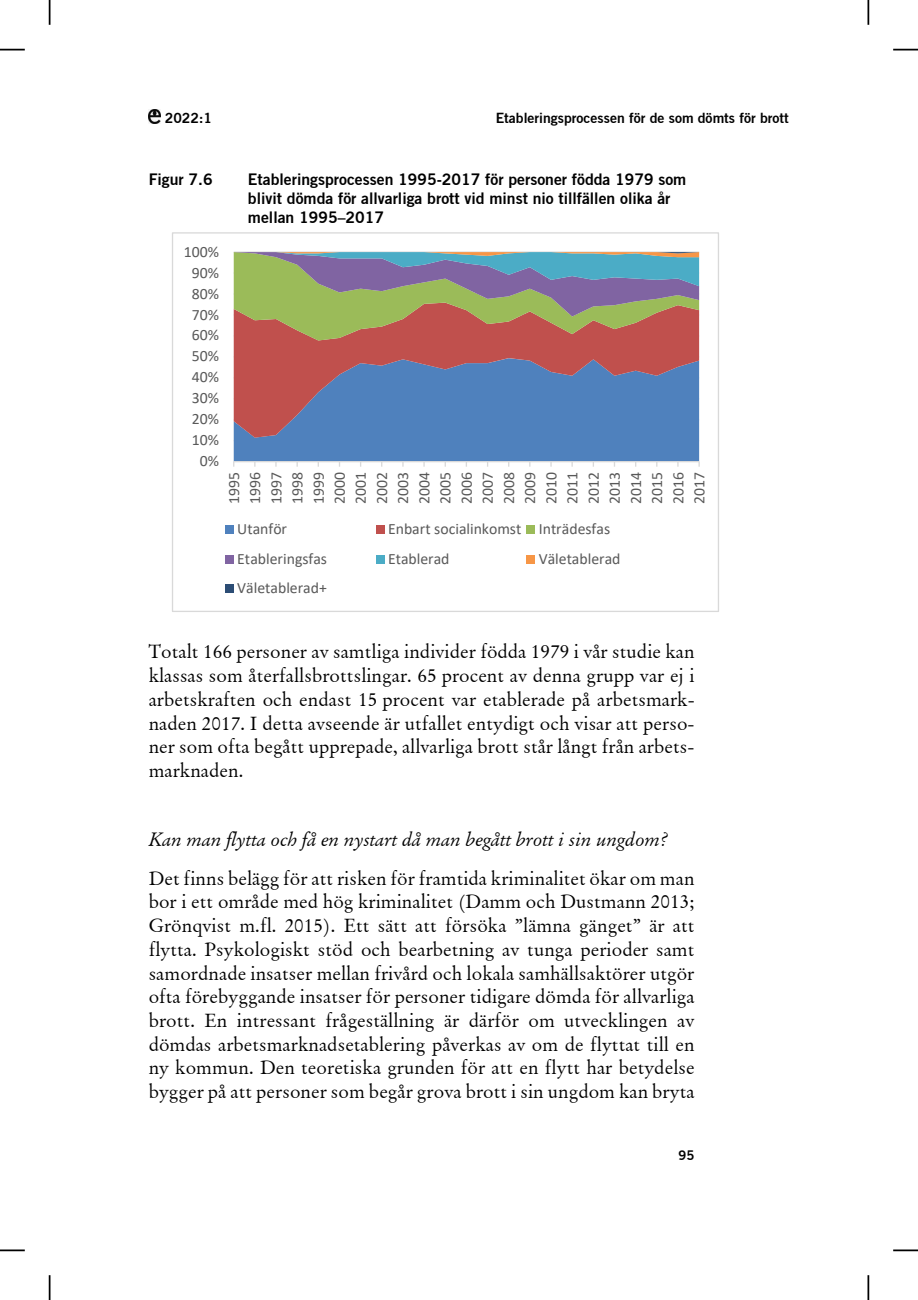
<style>
.page{position:relative;width:918px;height:1300px;background:#fff}
.page>*{position:absolute;margin:0;border:0;box-sizing:border-box;transform-origin:0 0}
.t1{font:19.25px/23.6px "Orig Garmnd BT";color:#000;text-align:justify}
.t2{font:italic 19.25px "Orig Garmnd BT";color:#000}
.t3{font:15.75px/21.2px "Calibri";color:#595959;text-align:justify}
.t4{font:700 15.75px/19.1px "Trade Gothic";color:#000}
.t5{font:700 14px "Trade Gothic";color:#000}
.t6{font:700 13.12px "Trade Gothic";color:#000}
</style>
<div class="page">
<svg style="left:149px;top:110px;width:11px;height:13px"></svg>
<hr style="left:234px;top:251px;width:465px;height:2px;background:#d9d9d9">
<div style="left:234px;top:438px;width:465px;height:23px;background:#4f81bd"></div>
<svg style="left:234px;top:340px;width:465px;height:98px;background:#7a6e92"></svg>
<svg style="left:234px;top:252px;width:465px;height:88px;background:#928c79"></svg>
<hr style="left:234px;top:461px;width:465px;height:1px;background:#d9d9d9">
<div style="left:225px;top:525px;width:9px;height:9px;background:#4f81bd"></div>
<div style="left:376px;top:525px;width:8px;height:9px;background:#c0504d"></div>
<div style="left:526px;top:525px;width:9px;height:9px;background:#9bbb59"></div>
<div style="left:225px;top:555px;width:9px;height:8px;background:#8064a2"></div>
<div style="left:376px;top:555px;width:8px;height:8px;background:#4bacc6"></div>
<div style="left:526px;top:555px;width:9px;height:8px;background:#f79646"></div>
<div style="left:225px;top:584px;width:9px;height:9px;background:#2c4d75"></div>
<svg style="left:0;top:49px;width:25px;height:1px"></svg>
<svg style="left:49px;top:0;width:1px;height:25px"></svg>
<svg style="left:893px;top:49px;width:25px;height:1px"></svg>
<hr style="left:867px;top:0;width:2px;height:25px;background:#000">
<hr style="left:0;top:1249px;width:25px;height:2px;background:#000">
<svg style="left:49px;top:1275px;width:1px;height:25px"></svg>
<hr style="left:893px;top:1249px;width:25px;height:2px;background:#000">
<hr style="left:867px;top:1275px;width:2px;height:25px;background:#000">
<p class="t5" style="left:165px;top:110px;width:49px">2022:1</p>
<p class="t5" style="left:496px;top:110px;width:294px">Etableringsprocessen för de som dömts för brott</p>
<p class="t4" style="left:149px;top:169px;width:65px">Figur 7.6</p>
<p class="t4" style="left:248px;top:169px;width:440px">Etableringsprocessen 1995-2017 för personer födda 1979 som blivit dömda för allvarliga brott vid minst nio tillfällen olika år mellan 1995–2017</p>
<p class="t3" style="left:184px;top:242px;width:37px">100%</p>
<p class="t3" style="left:192px;top:263px;width:29px">90%</p>
<p class="t3" style="left:192px;top:284px;width:29px">80%</p>
<p class="t3" style="left:192px;top:305px;width:29px">70%</p>
<p class="t3" style="left:192px;top:326px;width:29px">60%</p>
<p class="t3" style="left:192px;top:347px;width:29px">50%</p>
<p class="t3" style="left:192px;top:368px;width:29px">40%</p>
<p class="t3" style="left:192px;top:389px;width:29px">30%</p>
<p class="t3" style="left:192px;top:410px;width:29px">20%</p>
<p class="t3" style="left:192px;top:431px;width:29px">10%</p>
<p class="t3" style="left:200px;top:452px;width:21px">0%</p>
<p class="t3" style="left:225px;top:503px;width:33px;rotate:-90deg">1995<br>1996<br>1997<br>1998<br>1999<br>2000<br>2001<br>2002<br>2003<br>2004<br>2005<br>2006<br>2007<br>2008<br>2009<br>2010<br>2011<br>2012<br>2013<br>2014<br>2015<br>2016<br>2017</p>
<p class="t3" style="left:237px;top:520px;width:51px">Utanför</p>
<p class="t3" style="left:388px;top:520px;width:224px">Enbart socialinkomst Inträdesfas</p>
<p class="t3" style="left:237px;top:549px;width:91px">Etableringsfas</p>
<p class="t3" style="left:388px;top:549px;width:63px">Etablerad</p>
<p class="t3" style="left:539px;top:549px;width:83px">Väletablerad</p>
<p class="t3" style="left:237px;top:579px;width:91px">Väletablerad+</p>
<p class="t1" style="left:149px;top:640px;width:547px">Totalt 166 personer av samtliga individer födda 1979 i vår studie kan klassas som återfallsbrottslingar. 65 procent av denna grupp var ej i arbetskraften och endast 15 procent var etablerade på arbetsmark&shy;naden 2017. I detta avseende är utfallet entydigt och visar att perso&shy;ner som ofta begått upprepade, allvarliga brott står långt från arbets&shy;marknaden.</p>
<p class="t2" style="left:149px;top:827px;width:521px">Kan man flytta och få en nystart då man begått brott i sin ungdom?</p>
<p class="t1" style="left:149px;top:866px;width:547px">Det finns belägg för att risken för framtida kriminalitet ökar om man bor i ett område med hög kriminalitet (Damm och Dustmann 2013; Grönqvist m.fl. 2015). Ett sätt att försöka ”lämna gänget” är att flytta. Psykologiskt stöd och bearbetning av tunga perioder samt samordnade insatser mellan frivård och lokala samhällsaktörer utgör ofta förebyggande insatser för personer tidigare dömda för allvarliga brott. En intressant frågeställning är därför om utvecklingen av dömdas arbetsmarknadsetablering påverkas av om de flyttat till en ny kommun. Den teoretiska grunden för att en flytt har betydelse bygger på att personer som begår grova brott i sin ungdom kan bryta</p>
<p class="t6" style="left:678px;top:1147px;width:17px">95</p>
</div>
